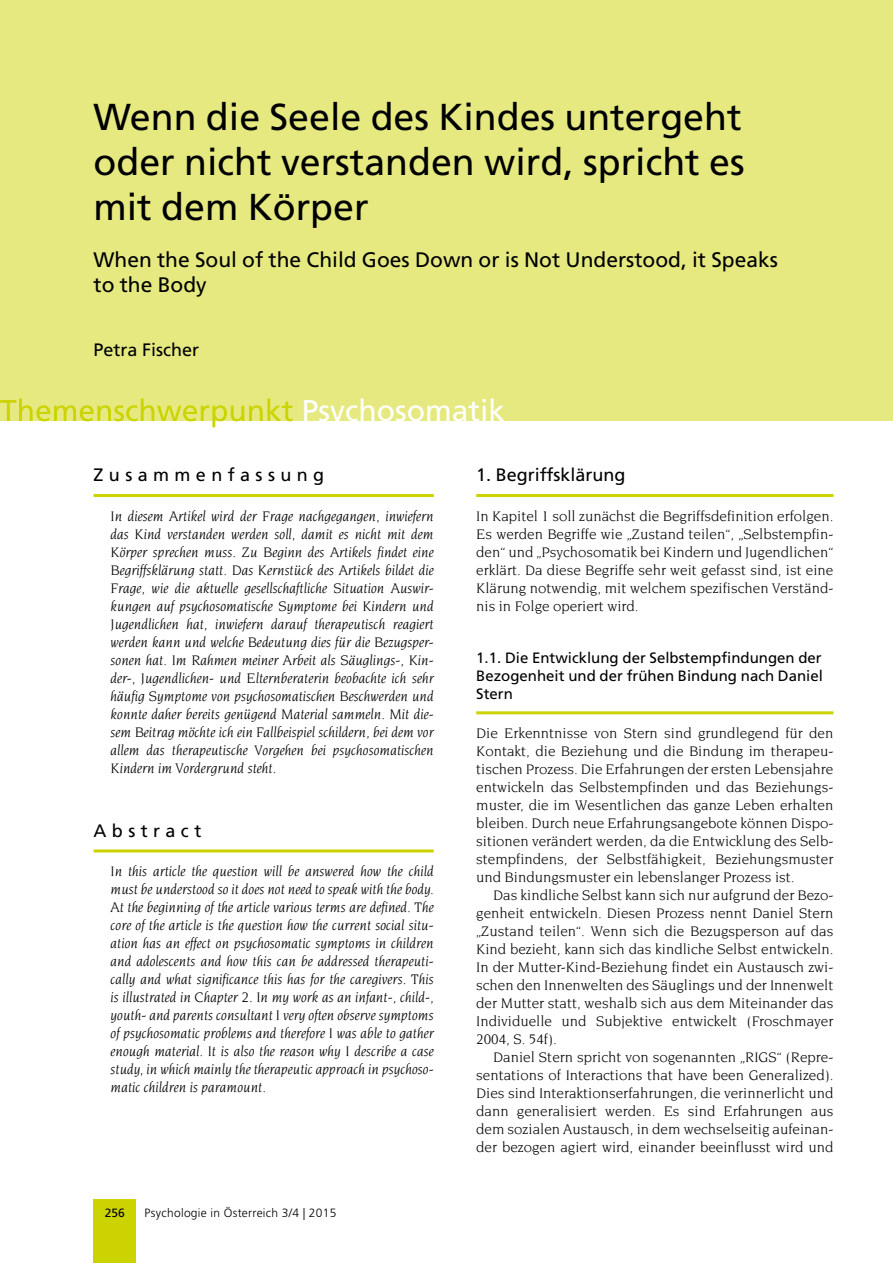
<style>
.page{position:relative;width:893px;height:1263px;background:#fff}
.page>*{position:absolute;margin:0;border:0;box-sizing:border-box;transform-origin:0 0}
.t1{font:37.5px/45px "Frutiger";color:#000;text-align:justify}
.t2{font:30px "Frutiger";color:#fff}
.t3{font:21px/25.2px "Frutiger";color:#000}
.t4{font:18px "Frutiger";color:#000}
.t5{font:18px "Frutiger";letter-spacing:.3em;color:#000}
.t6{font:italic 15px/18px "Novarese";color:#000;text-align:justify}
.t7{font:15px/18px "Novarese";color:#000;text-align:justify}
.t8{font:15px/18px "Frutiger";color:#000;text-align:justify}
.t9{font:300 12px "Frutiger";letter-spacing:.025em;color:#000}
.t10{font:12px "Frutiger";color:#000}
</style>
<div class="page">
<div style="left:0;top:0;width:893px;height:421px;background:#e5e980"></div>
<svg style="left:0;top:398px;width:292px;height:29px"></svg>
<div style="left:94px;top:1199px;width:42px;height:64px;background:#cbd300"></div>
<hr style="left:94px;top:494px;width:340px;height:3px;background:#cbd300">
<hr style="left:94px;top:849px;width:340px;height:3px;background:#cbd300">
<hr style="left:476px;top:494px;width:357px;height:3px;background:#cbd300">
<hr style="left:476px;top:711px;width:357px;height:3px;background:#cbd300">
<h1 class="t1" style="left:94px;top:95px;width:653px">Wenn die Seele des Kindes untergeht oder nicht verstanden wird, spricht es mit dem Körper</h1>
<h3 class="t3" style="left:94px;top:247px;width:686px">When the Soul of the Child Goes Down or is Not Understood, it Speaks to the Body</h3>
<p class="t4" style="left:94px;top:339px;width:107px">Petra Fischer</p>
<h2 class="t2" style="left:302px;top:393px;width:205px">Psychosomatik</h2>
<p class="t5" style="left:94px;top:464px;width:232px">Zusammenfassung</p>
<p class="t6" style="left:111px;top:506px;width:325px">In diesem Artikel wird der Frage nachgegangen, inwiefern das Kind verstanden werden soll, damit es nicht mit dem Körper sprechen muss. Zu Beginn des Artikels findet eine Begriffsklärung statt. Das Kernstück des Artikels bildet die Frage, wie die aktuelle gesellschaftliche Situation Auswir&shy;kungen auf psychosomatische Symptome bei Kindern und Jugendlichen hat, inwiefern darauf therapeutisch reagiert werden kann und welche Bedeutung dies für die Bezugsper&shy;sonen hat. Im Rahmen meiner Arbeit als Säuglings-, Kin&shy;der-, Jugendlichen- und Elternberaterin beobachte ich sehr häufig Symptome von psychosomatischen Beschwerden und konnte daher bereits genügend Material sammeln. Mit die&shy;sem Beitrag möchte ich ein Fallbeispiel schildern, bei dem vor allem das therapeutische Vorgehen bei psychosomatischen Kindern im Vordergrund steht.</p>
<p class="t5" style="left:94px;top:820px;width:109px">Abstract</p>
<p class="t6" style="left:111px;top:862px;width:325px">In this article the question will be answered how the child must be understood so it does not need to speak with the body.<br>At the beginning of the article various terms are defined. The core of the article is the question how the current social situ&shy;ation has an effect on psychosomatic symptoms in children and adolescents and how this can be addressed therapeuti&shy;cally and what significance this has for the caregivers. This is illustrated in Chapter 2. In my work as an infant-, child-, youth- and parents consultant I very often observe symptoms of psychosomatic problems and therefore I was able to gather enough material. It is also the reason why I describe a case study, in which mainly the therapeutic approach in psychoso&shy;matic children is paramount.</p>
<p class="t10" style="left:105px;top:1205px;width:22px">256</p>
<p class="t9" style="left:145px;top:1206px;width:193px">Psychologie in Österreich 3/4 | 2015</p>
<p class="t4" style="left:476px;top:464px;width:151px">1. Begriffsklärung</p>
<p class="t7" style="left:476px;top:506px;width:359px">In Kapitel 1 soll zunächst die Begriffsdefinition erfolgen.<br>Es werden Begriffe wie „Zustand teilen“, „Selbstempfin&shy;den“ und „Psychosomatik bei Kindern und Jugendlichen“ erklärt. Da diese Begriffe sehr weit gefasst sind, ist eine Klärung notwendig, mit welchem spezifischen Verständ&shy;nis in Folge operiert wird.</p>
<p class="t8" style="left:476px;top:648px;width:348px">1.1. Die Entwicklung der Selbstempfindungen der Bezogenheit und der frühen Bindung nach Daniel Stern</p>
<p class="t7" style="left:476px;top:724px;width:359px">Die Erkenntnisse von Stern sind grundlegend für den Kontakt, die Beziehung und die Bindung im therapeu&shy;tischen Prozess. Die Erfahrungen der ersten Lebensjahre entwickeln das Selbstempfinden und das Beziehungs&shy;muster, die im Wesentlichen das ganze Leben erhalten bleiben. Durch neue Erfahrungsangebote können Dispo&shy;sitionen verändert werden, da die Entwicklung des Selb&shy;stempfindens, der Selbstfähigkeit, Beziehungsmuster und Bindungsmuster ein lebenslanger Prozess ist.</p>
<p class="t7" style="left:476px;top:886px;width:359px;text-indent:17px">Das kindliche Selbst kann sich nur aufgrund der Bezo&shy;genheit entwickeln. Diesen Prozess nennt Daniel Stern „Zustand teilen“. Wenn sich die Bezugsperson auf das Kind bezieht, kann sich das kindliche Selbst entwickeln.<br>In der Mutter-Kind-Beziehung findet ein Austausch zwi&shy;schen den Innenwelten des Säuglings und der Innenwelt der Mutter statt, weshalb sich aus dem Miteinander das Individuelle und Subjektive entwickelt (Froschmayer 2004, S. 54f).</p>
<p class="t7" style="left:476px;top:1048px;width:359px;text-indent:17px">Daniel Stern spricht von sogenannten „RIGS“ (Repre&shy;sentations of Interactions that have been Generalized).<br>Dies sind Interaktionserfahrungen, die verinnerlicht und dann generalisiert werden. Es sind Erfahrungen aus dem sozialen Austausch, in dem wechselseitig aufeinan&shy;der bezogen agiert wird, einander beeinflusst wird und</p>
</div>
